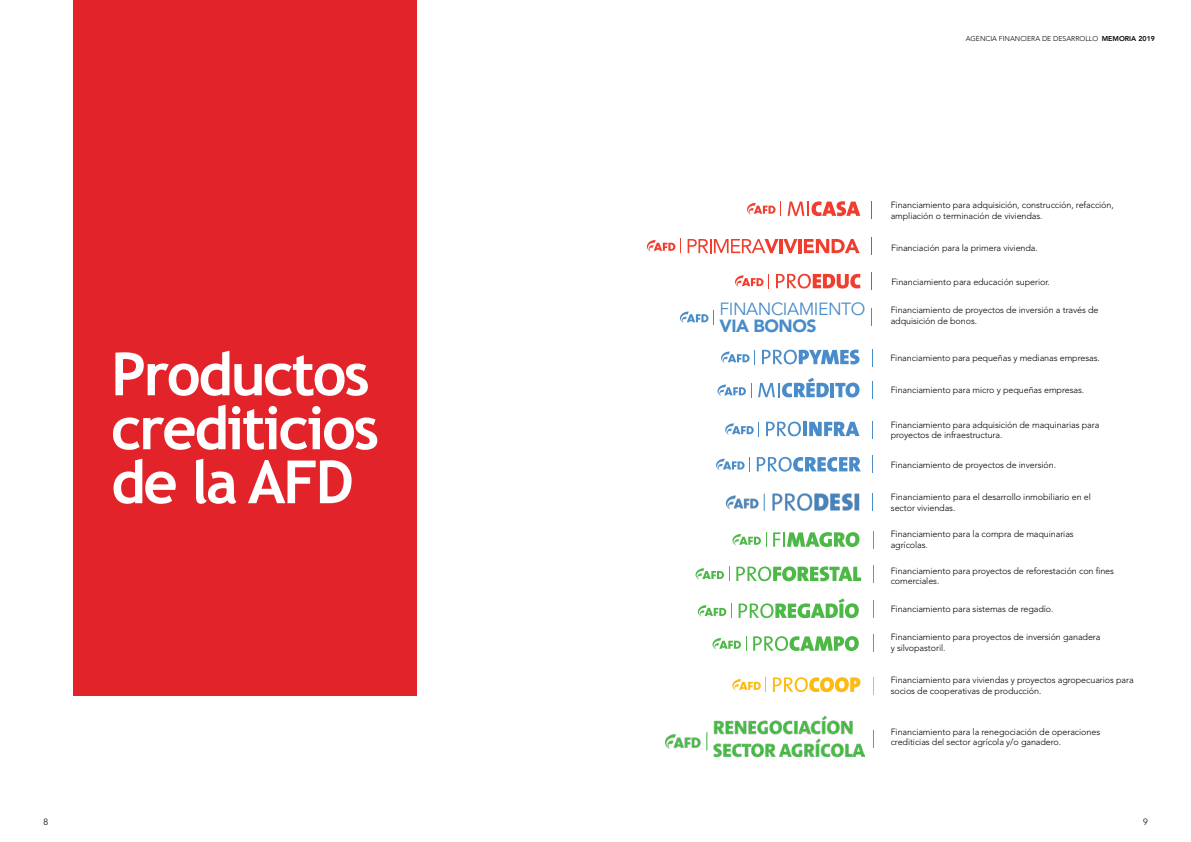
<style>
.page{position:relative;width:1191px;height:842px;background:#fff}
.page>*{position:absolute;margin:0;border:0;box-sizing:border-box;transform-origin:0 0}
.t1{font:700 59.6px/54px "Trebuchet MS";letter-spacing:-.04em;color:#fff}
.t2{font:17.5px "Avenir LT Std";letter-spacing:-.025em;color:#4a8cc9}
.t3{font:900 17.5px "Avenir LT Std";letter-spacing:-.025em;color:#4a8cc9}
.t4{font:300 9px/10.8px "Avenir LT Std";letter-spacing:-.01em;color:#000}
.t5{font:300 7px "Avenir LT Std";color:#000}
.s1{font-weight:800}
</style>
<div class="page">
<div style="left:74px;top:0;width:343px;height:696px;background:#e22329"></div>
<svg style="left:871px;top:201px;width:1px;height:18px"></svg>
<svg style="left:871px;top:237px;width:1px;height:18px"></svg>
<svg style="left:871px;top:308px;width:1px;height:18px"></svg>
<svg style="left:871px;top:272px;width:1px;height:18px"></svg>
<svg style="left:872px;top:349px;width:1px;height:17px"></svg>
<svg style="left:872px;top:382px;width:1px;height:17px"></svg>
<svg style="left:872px;top:422px;width:1px;height:17px"></svg>
<svg style="left:872px;top:455px;width:1px;height:18px"></svg>
<hr style="left:830px;top:383px;width:4px;height:14px;background:#4a8cc9">
<hr style="left:803px;top:422px;width:3px;height:14px;background:#4a8cc9">
<svg style="left:735px;top:274px;width:34px;height:14px"></svg>
<svg style="left:776px;top:274px;width:84px;height:15px"></svg>
<svg style="left:747px;top:201px;width:34px;height:15px"></svg>
<svg style="left:787px;top:201px;width:73px;height:15px"></svg>
<svg style="left:762px;top:350px;width:97px;height:14px"></svg>
<svg style="left:721px;top:350px;width:34px;height:14px"></svg>
<svg style="left:758px;top:378px;width:70px;height:19px"></svg>
<svg style="left:835px;top:383px;width:24px;height:14px"></svg>
<svg style="left:717px;top:384px;width:29px;height:12px"></svg>
<svg style="left:725px;top:422px;width:34px;height:14px"></svg>
<svg style="left:809px;top:422px;width:50px;height:14px"></svg>
<svg style="left:766px;top:422px;width:35px;height:14px"></svg>
<svg style="left:716px;top:457px;width:34px;height:15px"></svg>
<svg style="left:757px;top:457px;width:104px;height:15px"></svg>
<svg style="left:773px;top:532px;width:86px;height:15px"></svg>
<svg style="left:732px;top:534px;width:29px;height:12px"></svg>
<svg style="left:695px;top:568px;width:29px;height:12px"></svg>
<svg style="left:736px;top:566px;width:125px;height:15px"></svg>
<svg style="left:697px;top:604px;width:35px;height:14px"></svg>
<svg style="left:738px;top:598px;width:120px;height:20px"></svg>
<svg style="left:753px;top:636px;width:105px;height:15px"></svg>
<svg style="left:712px;top:638px;width:29px;height:12px"></svg>
<svg style="left:873px;top:677px;width:1px;height:17px"></svg>
<svg style="left:773px;top:677px;width:87px;height:15px"></svg>
<svg style="left:732px;top:677px;width:34px;height:15px"></svg>
<svg style="left:646px;top:238px;width:35px;height:15px"></svg>
<svg style="left:687px;top:239px;width:110px;height:14px"></svg>
<hr style="left:798px;top:239px;width:3px;height:14px;background:#f03d2e">
<svg style="left:804px;top:239px;width:55px;height:14px"></svg>
<svg style="left:680px;top:310px;width:34px;height:14px"></svg>
<img style="left:665px;top:715px;width:199px;height:43px">
<svg style="left:872px;top:493px;width:1px;height:18px"></svg>
<img style="left:725px;top:493px;width:135px;height:18px">
<p class="t5" style="left:965px;top:34px;width:191px">AGENCIA FINANCIERA DE DESARROLLO <span class="s1">MEMORIA 2019</span></p>
<p class="t4" style="left:890px;top:200px;width:225px">Financiamiento para adquisición, construcción, refacción, ampliación o terminación de viviendas.</p>
<p class="t4" style="left:891px;top:242px;width:148px">Financiación para la primera vivienda.</p>
<h1 class="t1" style="left:111px;top:347px;width:270px">Productos crediticios de la AFD</h1>
<h2 class="t2" style="left:719px;top:299px;width:147px">FINANCIAMIENTO</h2>
<h2 class="t3" style="left:719px;top:316px;width:98px">VIA BONOS</h2>
<p class="t4" style="left:891px;top:277px;width:160px">Financiamiento para educación superior.</p>
<p class="t4" style="left:890px;top:305px;width:209px">Financiamiento de proyectos de inversión a través de adquisición de bonos.</p>
<p class="t4" style="left:890px;top:352px;width:211px">Financiamiento para pequeñas y medianas empresas.</p>
<p class="t4" style="left:890px;top:385px;width:195px">Financiamiento para micro y pequeñas empresas.</p>
<p class="t4" style="left:890px;top:419px;width:210px">Financiamiento para adquisición de maquinarias para proyectos de infraestructura.</p>
<p class="t4" style="left:890px;top:460px;width:167px">Financiamiento de proyectos de inversión.</p>
<p class="t4" style="left:891px;top:491px;width:201px">Financiamiento para el desarrollo inmobiliario en el sector viviendas.</p>
<p class="t4" style="left:890px;top:528px;width:185px">Financiamiento para la compra de maquinarias agrícolas.</p>
<p class="t4" style="left:890px;top:565px;width:225px">Financiamiento para proyectos de reforestación con fines comerciales.</p>
<p class="t4" style="left:890px;top:603px;width:164px">Financiamiento para sistemas de regadío.</p>
<p class="t4" style="left:890px;top:631px;width:211px">Financiamiento para proyectos de inversión ganadera y silvopastoril.</p>
<p class="t4" style="left:890px;top:674px;width:244px">Financiamiento para viviendas y proyectos agropecuarios para socios de cooperativas de producción.</p>
<p class="t4" style="left:890px;top:726px;width:211px">Financiamiento para la renegociación de operaciones crediticias del sector agrícola y/o ganadero.</p>
<p class="t4" style="left:44px;top:816px;width:6px">8</p>
<p class="t4" style="left:1143px;top:816px;width:6px">9</p>
</div>
